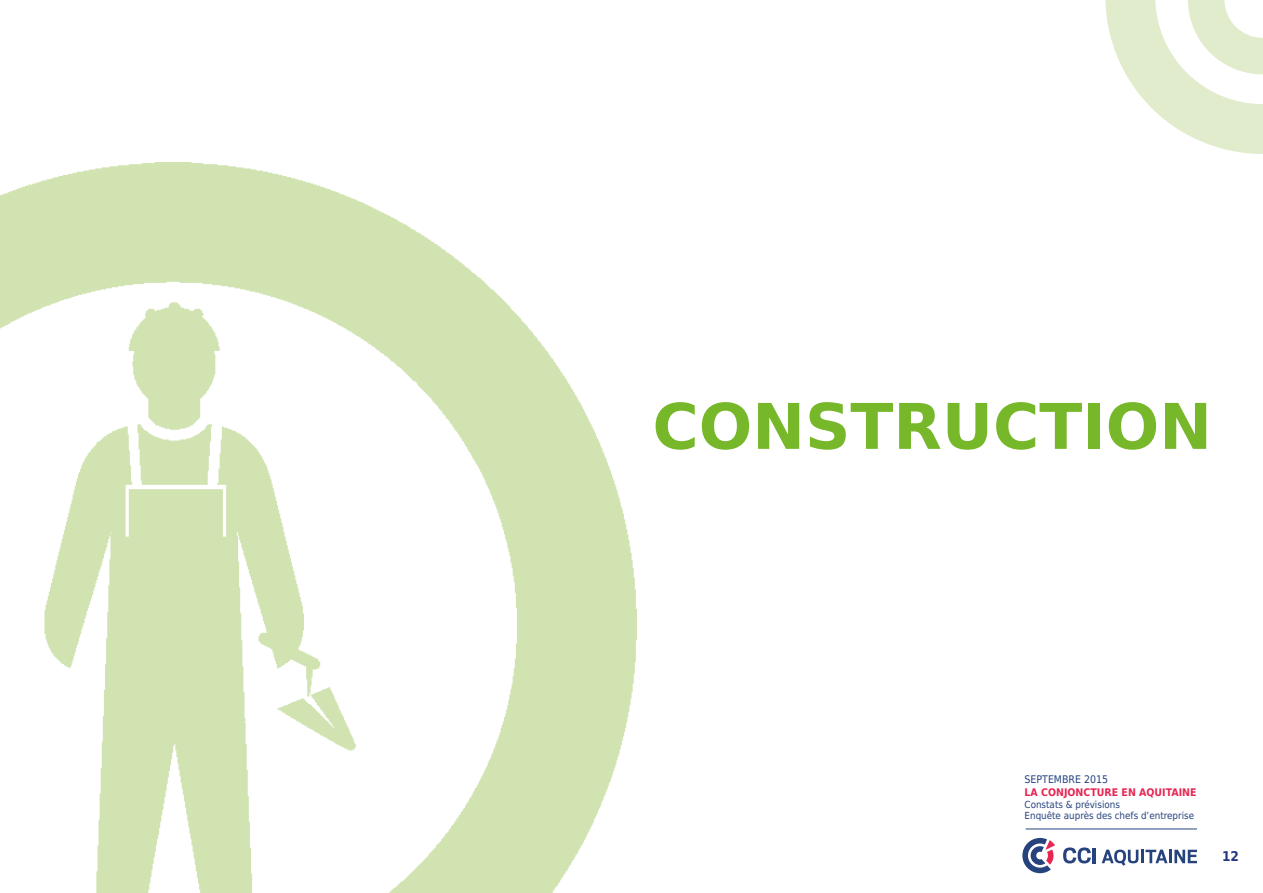
<style>
.page{position:relative;width:1263px;height:893px;background:#fff}
.page>*{position:absolute;margin:0;border:0;box-sizing:border-box;transform-origin:0 0}
.t1{font:700 63px "DejaVu Sans";color:#76b82a}
.t2{font:700 13.5px "DejaVu Sans Condensed";color:#283583}
.t3{font:700 10.5px "DejaVu Sans Condensed";color:#e72652}
.t4{font:10.5px "DejaVu Sans Condensed";color:#26437e}
.t5{font:9.75px/11.7px "DejaVu Sans Condensed";color:#26437e}
</style>
<div class="page">
<svg style="left:1063px;top:847px;width:28px;height:16px"></svg>
<hr style="left:1092px;top:848px;width:4px;height:15px;background:#26437e">
<svg style="left:1022px;top:838px;width:33px;height:35px"></svg>
<svg style="left:1102px;top:850px;width:95px;height:16px"></svg>
<hr style="left:1026px;top:829px;width:171px;height:1px;background:#26437e">
<svg style="left:1105px;top:0;width:158px;height:154px"></svg>
<img style="left:0;top:162px;width:636px;height:731px">
<h1 class="t1" style="left:652px;top:375px;width:561px">CONSTRUCTION</h1>
<p class="t4" style="left:1024px;top:771px;width:85px">septembre 2015</p>
<p class="t3" style="left:1024px;top:784px;width:173px">LA CONJONCTURE EN AQUITAINE</p>
<p class="t5" style="left:1024px;top:798px;width:171px">Constats &amp; prévisions<br>Enquête auprès des chefs d’entreprise</p>
<h2 class="t2" style="left:1222px;top:845px;width:18px">12</h2>
</div>
